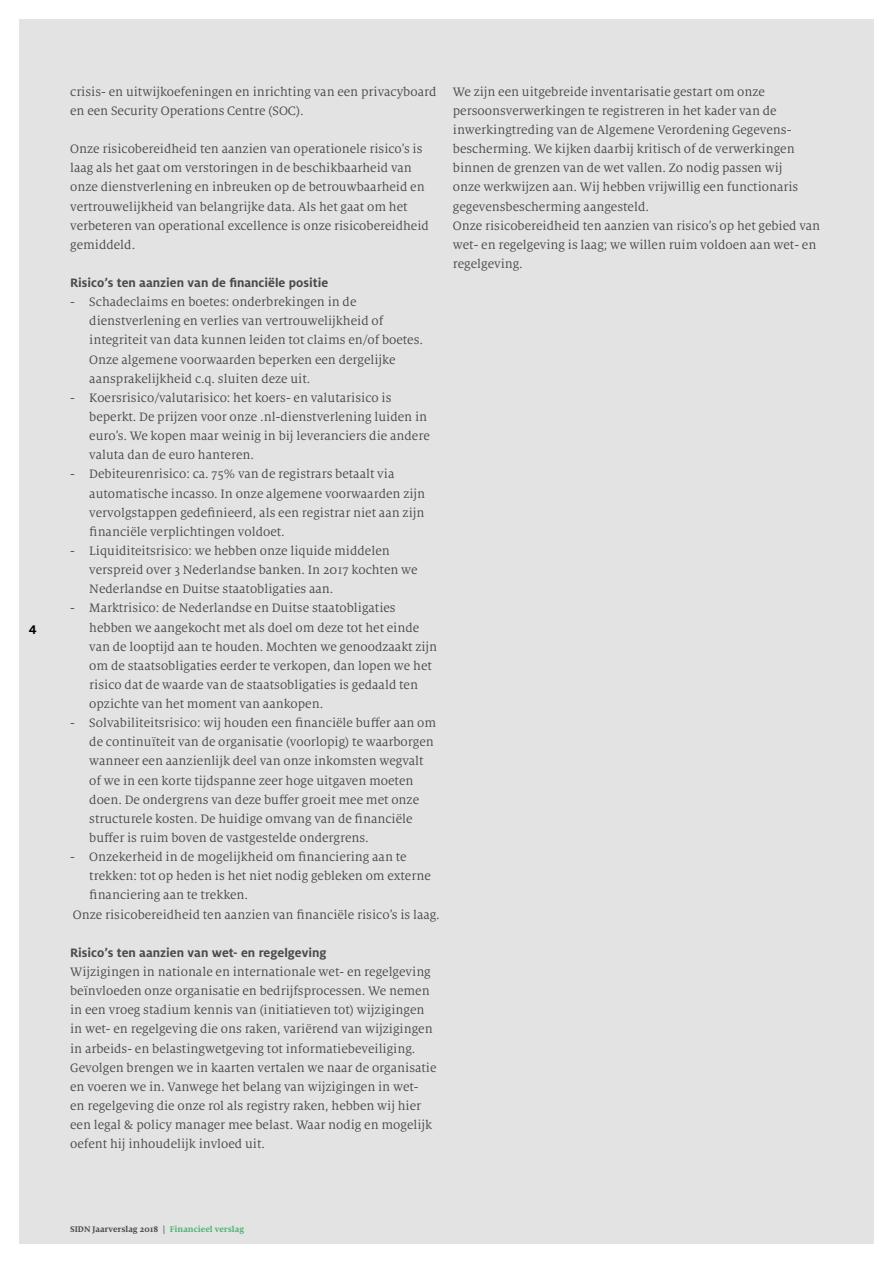
<style>
.page{position:relative;width:893px;height:1263px;background:#fff}
.page>*{position:absolute;margin:0;border:0;box-sizing:border-box;transform-origin:0 0}
.Broodtekst_SIDN-donk{font:13.5px/19.2px "Milo Serif OT";color:#4a4a49}
.Subsubkop_SIDN-donke{font:700 13.5px "Milo OT";color:#4a4a49}
.t1{font:700 13.5px "Milo OT";color:#000}
.t2{font:700 9px "Milo Serif OT";color:#4a4a49}
.s1{color:#4db374}
</style>
<div class="page">
<div style="left:19px;top:19px;width:855px;height:1225px;background:#e3e3e3"></div>
<p class="t1" style="left:29px;top:619px;width:10px">4</p>
<p class="Broodtekst_SIDN-donk" style="left:70px;top:82px;width:368px">crisis- en uitwijkoefeningen en inrichting van een privacyboard en een Security Operations Centre (SOC).</p>
<p class="Broodtekst_SIDN-donk" style="left:70px;top:139px;width:360px">Onze risicobereidheid ten aanzien van operationele risico’s is laag als het gaat om verstoringen in de beschikbaarheid van onze dienstverlening en inbreuken op de betrouwbaarheid en vertrouwelijkheid van belangrijke data. Als het gaat om het verbeteren van operational excellence is onze risicobereidheid gemiddeld.</p>
<p class="Subsubkop_SIDN-donke" style="left:70px;top:275px;width:260px">Risico’s ten aanzien van de financiële positie</p>
<p class="Broodtekst_SIDN-donk" style="left:89px;top:293px;width:335px;text-indent:-19px">- Schadeclaims en boetes: onderbrekingen in de dienstverlening en verlies van vertrouwelijkheid of integriteit van data kunnen leiden tot claims en/of boetes.<br>Onze algemene voorwaarden beperken een dergelijke aansprakelijkheid c.q. sluiten deze uit.</p>
<p class="Broodtekst_SIDN-donk" style="left:89px;top:388px;width:342px;text-indent:-19px">- Koersrisico/valutarisico: het koers- en valutarisico is beperkt. De prijzen voor onze .nl-dienstverlening luiden in euro’s. We kopen maar weinig in bij leveranciers die andere valuta dan de euro hanteren.</p>
<p class="Broodtekst_SIDN-donk" style="left:89px;top:465px;width:337px;text-indent:-19px">- Debiteurenrisico: ca. 75% van de registrars betaalt via automatische incasso. In onze algemene voorwaarden zijn vervolgstappen gedefinieerd, als een registrar niet aan zijn financiële verplichtingen voldoet.</p>
<p class="Broodtekst_SIDN-donk" style="left:89px;top:541px;width:330px;text-indent:-19px">- Liquiditeitsrisico: we hebben onze liquide middelen verspreid over 3 Nederlandse banken. In 2017 kochten we<br>Nederlandse en Duitse staatobligaties aan.</p>
<p class="Broodtekst_SIDN-donk" style="left:89px;top:599px;width:349px;text-indent:-19px">- Marktrisico: de Nederlandse en Duitse staatobligaties hebben we aangekocht met als doel om deze tot het einde van de looptijd aan te houden. Mochten we genoodzaakt zijn om de staatsobligaties eerder te verkopen, dan lopen we het risico dat de waarde van de staatsobligaties is gedaald ten opzichte van het moment van aankopen.</p>
<p class="Broodtekst_SIDN-donk" style="left:89px;top:714px;width:348px;text-indent:-19px">- Solvabiliteitsrisico: wij houden een financiële buffer aan om de continuïteit van de organisatie (voorlopig) te waarborgen wanneer een aanzienlijk deel van onze inkomsten wegvalt of we in een korte tijdspanne zeer hoge uitgaven moeten doen. De ondergrens van deze buffer groeit mee met onze structurele kosten. De huidige omvang van de financiële buffer is ruim boven de vastgestelde ondergrens.</p>
<p class="Broodtekst_SIDN-donk" style="left:89px;top:847px;width:343px;text-indent:-19px">- Onzekerheid in de mogelijkheid om financiering aan te trekken: tot op heden is het niet nodig gebleken om externe financiering aan te trekken.</p>
<p class="Broodtekst_SIDN-donk" style="left:73px;top:905px;width:368px">Onze risicobereidheid ten aanzien van financiële risico’s is laag.</p>
<p class="Subsubkop_SIDN-donke" style="left:70px;top:945px;width:258px">Risico’s ten aanzien van wet- en regelgeving</p>
<p class="Broodtekst_SIDN-donk" style="left:70px;top:962px;width:368px">Wijzigingen in nationale en internationale wet- en regelgeving beïnvloeden onze organisatie en bedrijfsprocessen. We nemen in een vroeg stadium kennis van (initiatieven tot) wijzigingen in wet- en regelgeving die ons raken, variërend van wijzigingen in arbeids- en belastingwetgeving tot informatiebeveiliging.<br>Gevolgen brengen we in kaarten vertalen we naar de organisatie en voeren we in. Vanwege het belang van wijzigingen in wet-<br>en regelgeving die onze rol als registry raken, hebben wij hier een legal &amp; policy manager mee belast. Waar nodig en mogelijk oefent hij inhoudelijk invloed uit.</p>
<p class="Broodtekst_SIDN-donk" style="left:453px;top:82px;width:347px">We zijn een uitgebreide inventarisatie gestart om onze persoonsverwerkingen te registreren in het kader van de inwerkingtreding van de Algemene Verordening Gegevens&shy;bescherming. We kijken daarbij kritisch of de verwerkingen binnen de grenzen van de wet vallen. Zo nodig passen wij onze werkwijzen aan. Wij hebben vrijwillig een functionaris gegevensbescherming aangesteld.</p>
<p class="Broodtekst_SIDN-donk" style="left:453px;top:216px;width:369px">Onze risicobereidheid ten aanzien van risico’s op het gebied van wet- en regelgeving is laag; we willen ruim voldoen aan wet- en regelgeving.</p>
<p class="t2" style="left:70px;top:1224px;width:175px">SIDN Jaarverslag 2018 | <span class="s1">Financieel verslag</span></p>
</div>
